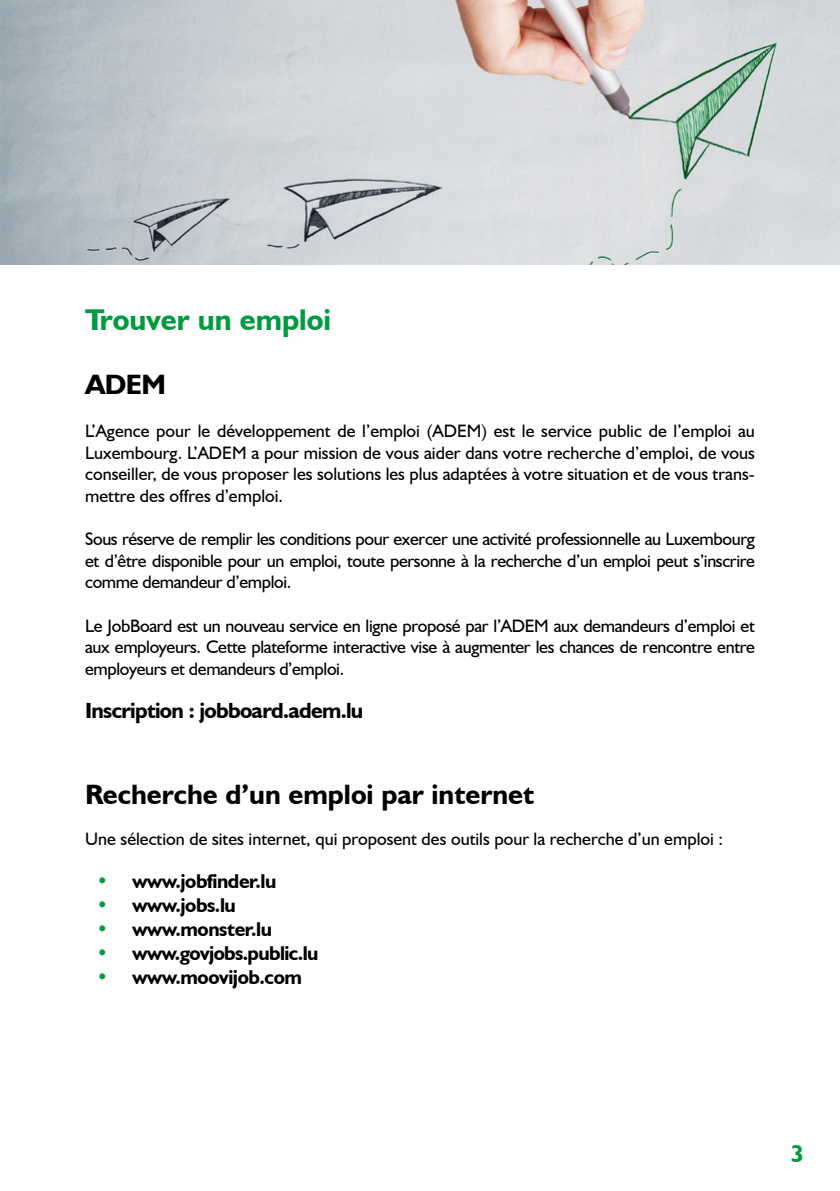
<style>
.page{position:relative;width:840px;height:1191px;background:#fff}
.page>*{position:absolute;margin:0;border:0;box-sizing:border-box;transform-origin:0 0}
.t1{font:700 30px "Humanist 521 BT";color:#009b3e}
.t2{font:700 28px "Humanist 521 BT";color:#000}
.t3{font:700 24px "Humanist 521 BT";color:#009b3e}
.t4{font:700 22px "Humanist 521 BT";letter-spacing:-.03em;color:#000}
.t5{font:700 20px "Humanist 521 BT";letter-spacing:-.02em;color:#000}
.t6{font:18px/21.6px "Humanist 521 BT";color:#000;text-align:justify}
.s1{color:#009b3e}
</style>
<div class="page">
<img style="left:0;top:0;width:839px;height:265px">
<h1 class="t1" style="left:85px;top:300px;width:247px">Trouver un emploi</h1>
<h2 class="t2" style="left:85px;top:367px;width:82px">ADEM</h2>
<p class="t6" style="left:85px;top:420px;width:670px">L’Agence pour le développement de l’emploi (ADEM) est le service public de l’emploi au Luxembourg. L’ADEM a pour mission de vous aider dans votre recherche d’emploi, de vous conseiller, de vous proposer les solutions les plus adaptées à votre situation et de vous trans&shy;mettre des offres d’emploi.</p>
<p class="t6" style="left:85px;top:528px;width:671px">Sous réserve de remplir les conditions pour exercer une activité professionnelle au Luxembourg et d’être disponible pour un emploi, toute personne à la recherche d’un emploi peut s’inscrire comme demandeur d’emploi.</p>
<p class="t6" style="left:85px;top:614px;width:671px">Le JobBoard est un nouveau service en ligne proposé par l’ADEM aux demandeurs d’emploi et aux employeurs. Cette plateforme interactive vise à augmenter les chances de rencontre entre employeurs et demandeurs d’emploi.</p>
<p class="t4" style="left:85px;top:696px;width:279px">Inscription : jobboard.adem.lu</p>
<h2 class="t2" style="left:85px;top:777px;width:450px">Recherche d’un emploi par internet</h2>
<p class="t6" style="left:85px;top:827px;width:639px">Une sélection de sites internet, qui proposent des outils pour la recherche d’un emploi :</p>
<p class="t5" style="left:96px;top:868px;width:181px"><span class="s1">•</span> www.jobfinder.lu</p>
<p class="t5" style="left:96px;top:892px;width:141px"><span class="s1">•</span> www.jobs.lu</p>
<p class="t5" style="left:96px;top:916px;width:177px"><span class="s1">•</span> www.monster.lu</p>
<p class="t5" style="left:96px;top:940px;width:223px"><span class="s1">•</span> www.govjobs.public.lu</p>
<p class="t5" style="left:96px;top:964px;width:207px"><span class="s1">•</span> www.moovijob.com</p>
<h3 class="t3" style="left:790px;top:1139px;width:15px">3</h3>
</div>
